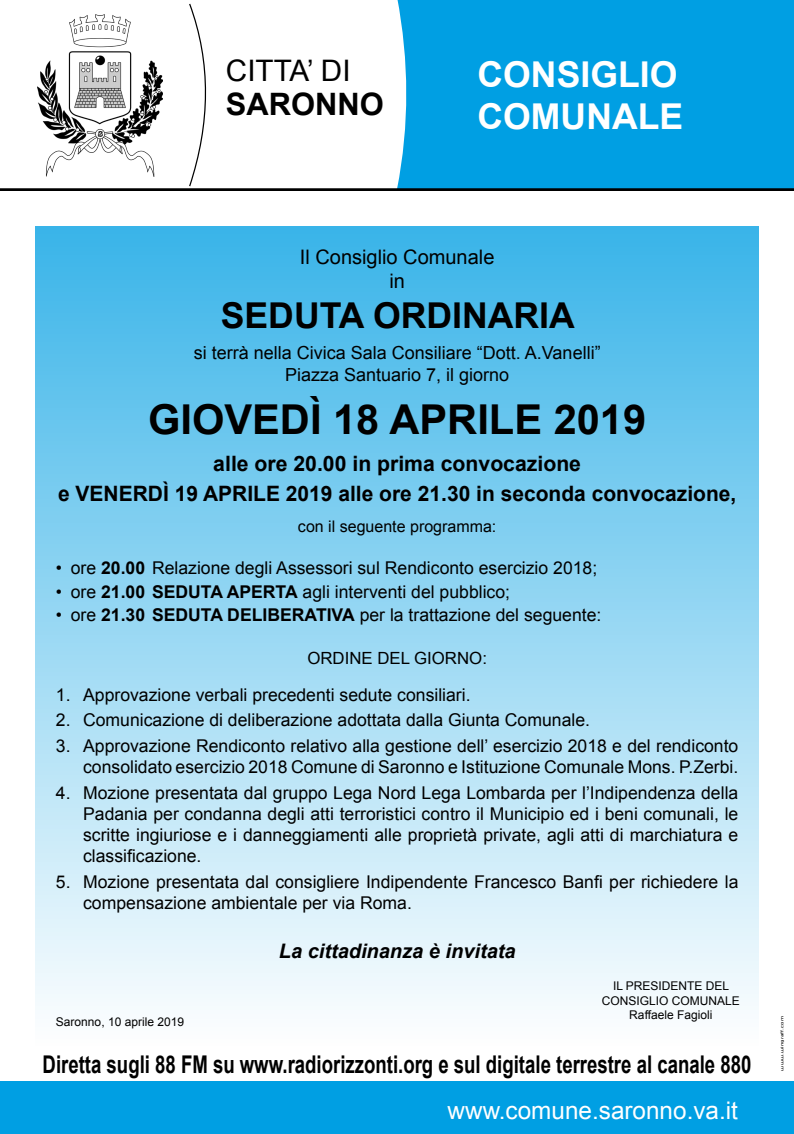
<style>
.page{position:relative;width:794px;height:1134px;background:#fff}
.page>*{position:absolute;margin:0;border:0;box-sizing:border-box;transform-origin:0 0}
.t1{font:700 41.2px "Arial";color:#000}
.t2{font:700 35.6px/42.7px "Arial";color:#fff}
.t3{font:700 35.6px "Arial";color:#000}
.t4{font:700 30.88px "Arial";color:#000}
.t5{font:29.64px "Arial";color:#000}
.t6{font:700 24.44px "Arial";color:#000;scale:.76 1}
.t7{font:24.28px "Arial";color:#fff}
.t8{font:700 21.2px/30.4px "Arial";color:#000;text-align:center}
.t9{font:italic 700 20px "Arial";color:#000}
.t10{font:20px/24px "Arial";color:#000;text-align:center}
.t11{font:18px/21.6px "Arial";color:#000;text-align:center}
.t12{font:17.6px/21.1px "Arial";color:#000;text-align:right}
.t13{font:16.8px "Arial";color:#000}
.t14{font:16px "Arial";color:#000}
.t15{font:12px/14.4px "Arial";color:#000;text-align:center}
.t16{font:4px "Russell Square";letter-spacing:.025em;color:#000;scale:1.45 1}
.s1{font-weight:700}
</style>
<div class="page">
<div style="left:35px;top:226px;width:723px;height:819px;background:linear-gradient(to bottom,#39b4e9,#fdfefe)"></div>
<img style="left:37px;top:15px;width:125px;height:162px">
<div style="left:397px;top:0;width:397px;height:188px;background:#009fe3"></div>
<svg style="left:189px;top:3px;width:18px;height:184px"></svg>
<div style="left:0;top:1082px;width:794px;height:52px;background:#009fe3"></div>
<hr style="left:0;top:188px;width:794px;height:3px;background:#000">
<h3 class="t5" style="left:226px;top:52px;width:126px">CITTA’ DI</h3>
<h3 class="t4" style="left:226px;top:84px;width:159px">SARONNO</h3>
<h2 class="t2" style="left:477px;top:54px;width:207px">CONSIGLIO<br>COMUNALE</h2>
<p class="t10" style="left:300px;top:245px;width:196px">Il Consiglio Comunale in</p>
<h2 class="t3" style="left:221px;top:292px;width:356px">SEDUTA ORDINARIA</h2>
<p class="t11" style="left:194px;top:342px;width:408px">si terrà nella Civica Sala Consiliare “Dott. A.Vanelli”<br>Piazza Santuario 7, il giorno</p>
<h1 class="t1" style="left:148px;top:393px;width:499px">GIOVEDÌ 18 APRILE 2019</h1>
<p class="t8" style="left:58px;top:449px;width:680px">alle ore 20.00 in prima convocazione<br>e VENERDÌ 19 APRILE 2019 alle ore 21.30 in seconda convocazione,</p>
<p class="t14" style="left:298px;top:516px;width:200px">con il seguente programma:</p>
<p class="t12" style="left:56px;top:558px;width:543px">• ore <span class="s1">20.00</span> Relazione degli Assessori sul Rendiconto esercizio 2018;</p>
<p class="t12" style="left:56px;top:581px;width:455px">• ore <span class="s1">21.00 SEDUTA APERTA</span> agli interventi del pubblico;</p>
<p class="t12" style="left:56px;top:604px;width:547px">• ore <span class="s1">21.30 SEDUTA DELIBERATIVA</span> per la trattazione del seguente:</p>
<p class="t13" style="left:307px;top:647px;width:181px">ORDINE DEL GIORNO:</p>
<p class="t12" style="left:56px;top:684px;width:416px">1. Approvazione verbali precedenti sedute consiliari.</p>
<p class="t12" style="left:56px;top:710px;width:535px">2. Comunicazione di deliberazione adottata dalla Giunta Comunale.</p>
<p class="t12" style="left:56px;top:735px;width:684px">3. Approvazione Rendiconto relativo alla gestione dell’ esercizio 2018 e del rendiconto consolidato esercizio 2018 Comune di Saronno e Istituzione Comunale Mons. P.Zerbi.</p>
<p class="t12" style="left:83px;top:782px;width:657px;text-align:justify;text-indent:-27px">4. Mozione presentata dal gruppo Lega Nord Lega Lombarda per l’Indipendenza della Padania per condanna degli atti terroristici contro il Municipio ed i beni comunali, le scritte ingiuriose e i danneggiamenti alle proprietà private, agli atti di marchiatura e classificazione.</p>
<p class="t12" style="left:83px;top:871px;width:657px;text-align:left;text-indent:-27px">5. Mozione presentata dal consigliere Indipendente Francesco Banfi per richiedere la compensazione ambientale per via Roma.</p>
<p class="t9" style="left:279px;top:938px;width:238px">La cittadinanza è invitata</p>
<p class="t15" style="left:602px;top:979px;width:140px">IL PRESIDENTE DEL<br>CONSIGLIO COMUNALE<br>Raffaele Fagioli</p>
<p class="t15" style="left:56px;top:1014px;width:130px">Saronno, 10 aprile 2019</p>
<h3 class="t6" style="left:43px;top:1048px;width:934px">Diretta sugli 88 FM su www.radiorizzonti.org e sul digitale terrestre al canale 880</h3>
<h3 class="t7" style="left:447px;top:1095px;width:292px">www.comune.saronno.va.it</h3>
<p class="t16" style="left:779px;top:1070px;width:39px;rotate:-90deg">www.wingraff.com</p>
</div>
